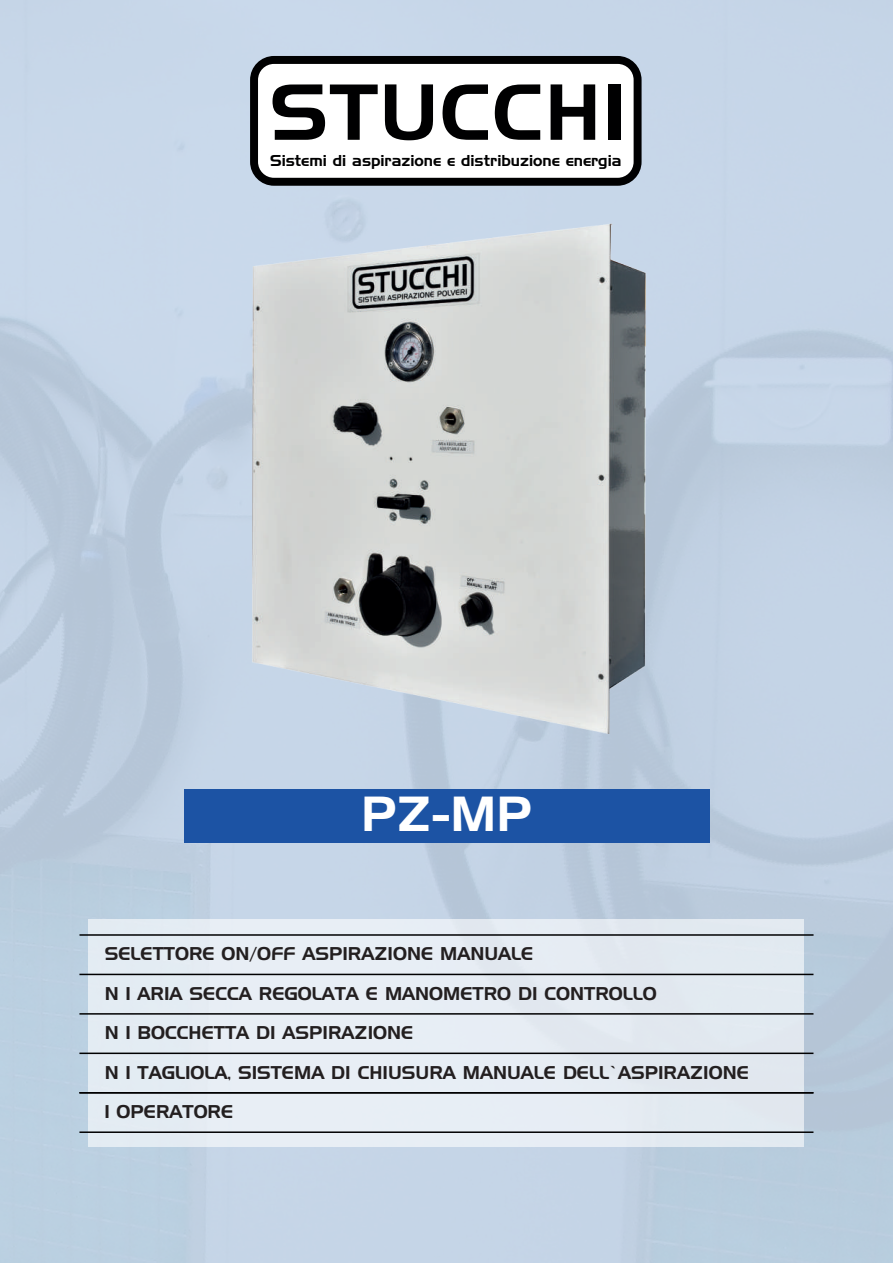
<style>
.page{position:relative;width:893px;height:1263px;background:#fff}
.page>*{position:absolute;margin:0;border:0;box-sizing:border-box;transform-origin:0 0}
.t1{font:47.85px "Handel Gothic";color:#fff}
.t2{font:18px/39.5px "Handel Gothic";color:#231f20}
.t3{font:15.3px "Handel Gothic";color:#000001}
</style>
<div class="page">
<div style="left:0;top:0;width:893px;height:1263px;background:linear-gradient(to bottom,#c7d6e8,#b8cbdc)"></div>
<div style="left:184px;top:789px;width:525px;height:54px;background:#1c53a4"></div>
<div style="left:250px;top:56px;width:392px;height:130px;background:#000001;border-radius:24px"></div>
<div style="left:258px;top:64px;width:376px;height:114px;background:#fff;border-radius:16px"></div>
<div style="left:608px;top:84px;width:13px;height:56px;background:#000001"></div>
<svg style="left:551px;top:84px;width:44px;height:56px"></svg>
<svg style="left:495px;top:84px;width:45px;height:56px"></svg>
<svg style="left:442px;top:84px;width:46px;height:56px"></svg>
<svg style="left:385px;top:84px;width:48px;height:56px"></svg>
<svg style="left:272px;top:84px;width:106px;height:56px"></svg>
<div style="left:88px;top:919px;width:715px;height:228px;background:#e5ecf3"></div>
<hr style="left:79px;top:974px;width:734px;height:1px;background:#000001">
<hr style="left:79px;top:1013px;width:734px;height:2px;background:#000001">
<hr style="left:79px;top:1052px;width:734px;height:2px;background:#000001">
<hr style="left:79px;top:1131px;width:734px;height:2px;background:#000001">
<hr style="left:79px;top:1092px;width:734px;height:1px;background:#000001">
<hr style="left:79px;top:934px;width:734px;height:2px;background:#000001">
<img style="left:241px;top:221px;width:652px;height:756px">
<p class="t3" style="left:270px;top:154px;width:353px">Sistemi di aspirazione e distribuzione energia</p>
<h1 class="t1" style="left:361px;top:791px;width:172px">PZ-MP</h1>
<p class="t2" style="left:105px;top:935px;width:430px">SELETTORE ON/OFF ASPIRAZIONE MANUALE</p>
<p class="t2" style="left:105px;top:975px;width:645px">N 1 ARIA SECCA REGOLATA E MANOMETRO DI CONTROLLO<br>N 1 BOCCHETTA DI ASPIRAZIONE<br>N 1 TAGLIOLA, SISTEMA DI CHIUSURA MANUALE DELL’ASPIRAZIONE 1 OPERATORE</p>
</div>
